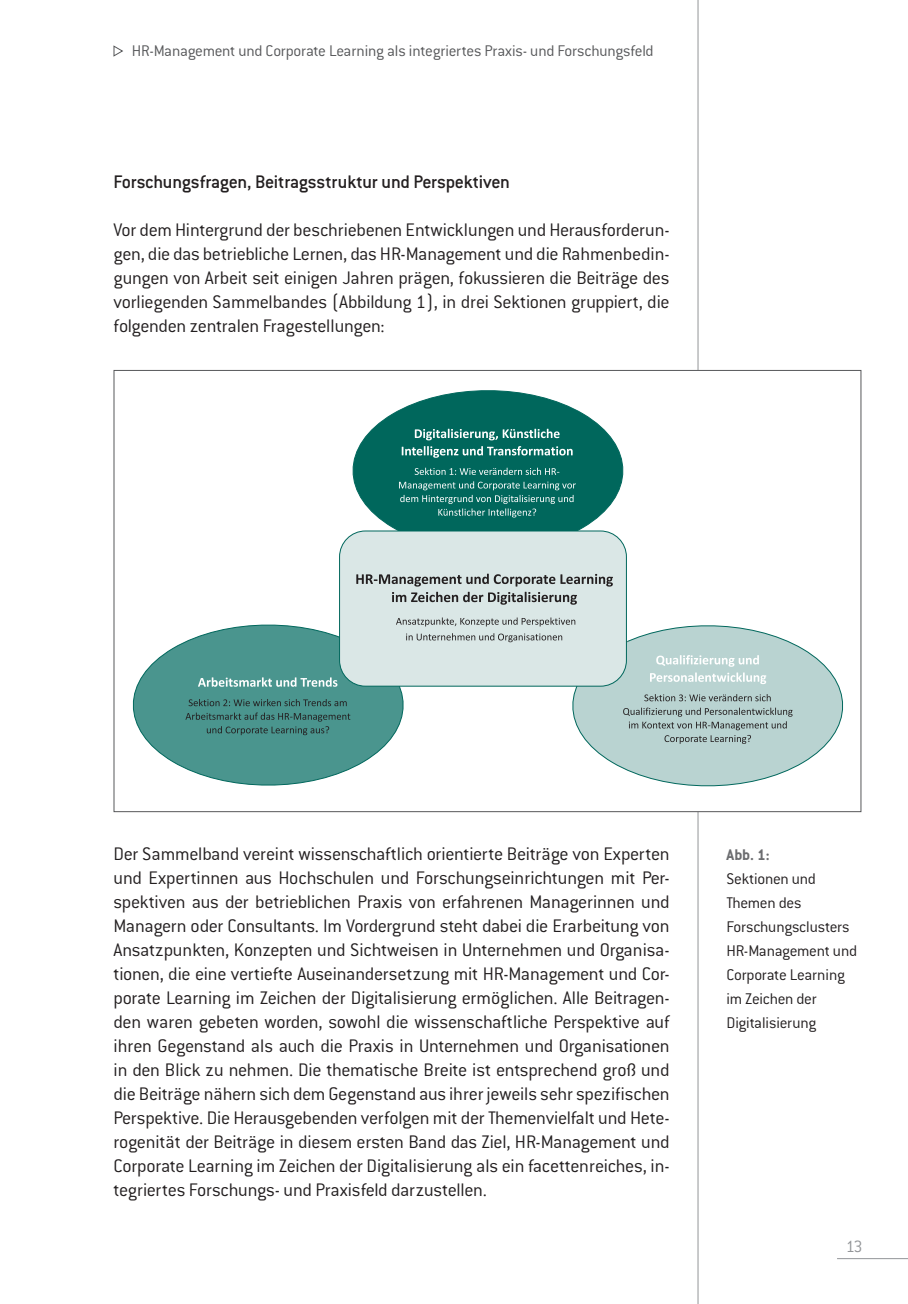
<style>
.page{position:relative;width:908px;height:1304px;background:#fff}
.page>*{position:absolute;margin:0;border:0;box-sizing:border-box;transform-origin:0 0}
.t1{font:300 20px/24px "Conduit ITC Std";letter-spacing:-.015em;color:#231f20;text-align:justify}
.t2{font:500 20px "Conduit ITC Std";letter-spacing:-.015em;color:#231f20}
.t3{font:300 18px "Conduit ITC Std";color:#939598}
.t4{font:300 17px/24px "Conduit ITC Std";letter-spacing:-.015em;color:#231f20}
.t5{font:300 17px "Conduit ITC Std";letter-spacing:-.015em;color:#57585a}
.t6{font:700 17px "Conduit ITC Std";color:#6c6d70}
</style>
<div class="page">
<hr style="left:697px;top:0;width:1px;height:1304px;background:#939598">
<hr style="left:836px;top:1258px;width:71px;height:1px;background:#939598">
<svg style="left:113px;top:45px;width:10px;height:12px"></svg>
<div style="left:114px;top:370px;width:746px;height:442px;background:#fff"></div>
<svg style="left:339px;top:390px;width:288px;height:170px;fill:#00675c"></svg>
<svg style="left:414px;top:429px;width:145px;height:11px;background:#569a92"></svg>
<svg style="left:401px;top:446px;width:171px;height:12px;background:#4a938b"></svg>
<svg style="left:414px;top:468px;width:145px;height:7px"></svg>
<svg style="left:399px;top:481px;width:176px;height:36px;background:#237b72"></svg>
<svg style="left:572px;top:617px;width:271px;height:170px;fill:#b9d3d1"></svg>
<svg style="left:649px;top:655px;width:117px;height:29px"></svg>
<svg style="left:644px;top:694px;width:126px;height:7px"></svg>
<svg style="left:623px;top:708px;width:169px;height:36px;background:#a4bab9"></svg>
<svg style="left:132px;top:624px;width:272px;height:162px;fill:#4a958e"></svg>
<svg style="left:198px;top:677px;width:139px;height:10px"></svg>
<svg style="left:188px;top:699px;width:158px;height:7px"></svg>
<svg style="left:185px;top:712px;width:165px;height:23px;background:#44837d"></svg>
<img style="left:609px;top:641px;width:18px;height:45px">
<img style="left:340px;top:670px;width:16px;height:16px">
<div style="left:339px;top:531px;width:287px;height:155px;background:#dae7e6;border-radius:26px"></div>
<div style="left:339px;top:530px;width:287px;height:157px;border:1px solid #00675c;border-radius:26px"></div>
<svg style="left:356px;top:574px;width:256px;height:31px"></svg>
<svg style="left:396px;top:617px;width:179px;height:10px"></svg>
<svg style="left:406px;top:633px;width:156px;height:9px"></svg>
<p class="t5" style="left:132px;top:41px;width:523px">HR-Management und Corporate Learning als integriertes Praxis- und Forschungsfeld</p>
<p class="t2" style="left:113px;top:170px;width:398px">Forschungsfragen, Beitragsstruktur und Perspektiven</p>
<p class="t1" style="left:113px;top:218px;width:557px">Vor dem Hintergrund der beschriebenen Entwicklungen und Herausforderun&shy;gen, die das betriebliche Lernen, das HR-Management und die Rahmenbedin&shy;gungen von Arbeit seit einigen Jahren prägen, fokussieren die Beiträge des vorliegenden Sammelbandes (Abbildung 1), in drei Sektionen gruppiert, die folgenden zentralen Fragestellungen:</p>
<p class="t1" style="left:113px;top:842px;width:557px">Der Sammelband vereint wissenschaftlich orientierte Beiträge von Experten und Expertinnen aus Hochschulen und Forschungseinrichtungen mit Per&shy;spektiven aus der betrieblichen Praxis von erfahrenen Managerinnen und Managern oder Consultants. Im Vordergrund steht dabei die Erarbeitung von Ansatzpunkten, Konzepten und Sichtweisen in Unternehmen und Organisa&shy;tionen, die eine vertiefte Auseinandersetzung mit HR-Management und Cor&shy;porate Learning im Zeichen der Digitalisierung ermöglichen. Alle Beitragen&shy;den waren gebeten worden, sowohl die wissenschaftliche Perspektive auf ihren Gegenstand als auch die Praxis in Unternehmen und Organisationen in den Blick zu nehmen. Die thematische Breite ist entsprechend groß und die Beiträge nähern sich dem Gegenstand aus ihrer jeweils sehr spezifischen Perspektive. Die Herausgebenden verfolgen mit der Themenvielfalt und Hete&shy;rogenität der Beiträge in diesem ersten Band das Ziel, HR-Management und Corporate Learning im Zeichen der Digitalisierung als ein facettenreiches, in&shy;tegriertes Forschungs- und Praxisfeld darzustellen.</p>
<p class="t6" style="left:726px;top:845px;width:45px">Abb. 1:</p>
<p class="t4" style="left:726px;top:867px;width:132px">Sektionen und<br>Themen des<br>Forschungsclusters<br>HR-Management und<br>Corporate Learning im Zeichen der<br>Digitalisierung</p>
<p class="t3" style="left:845px;top:1235px;width:18px">13</p>
</div>
